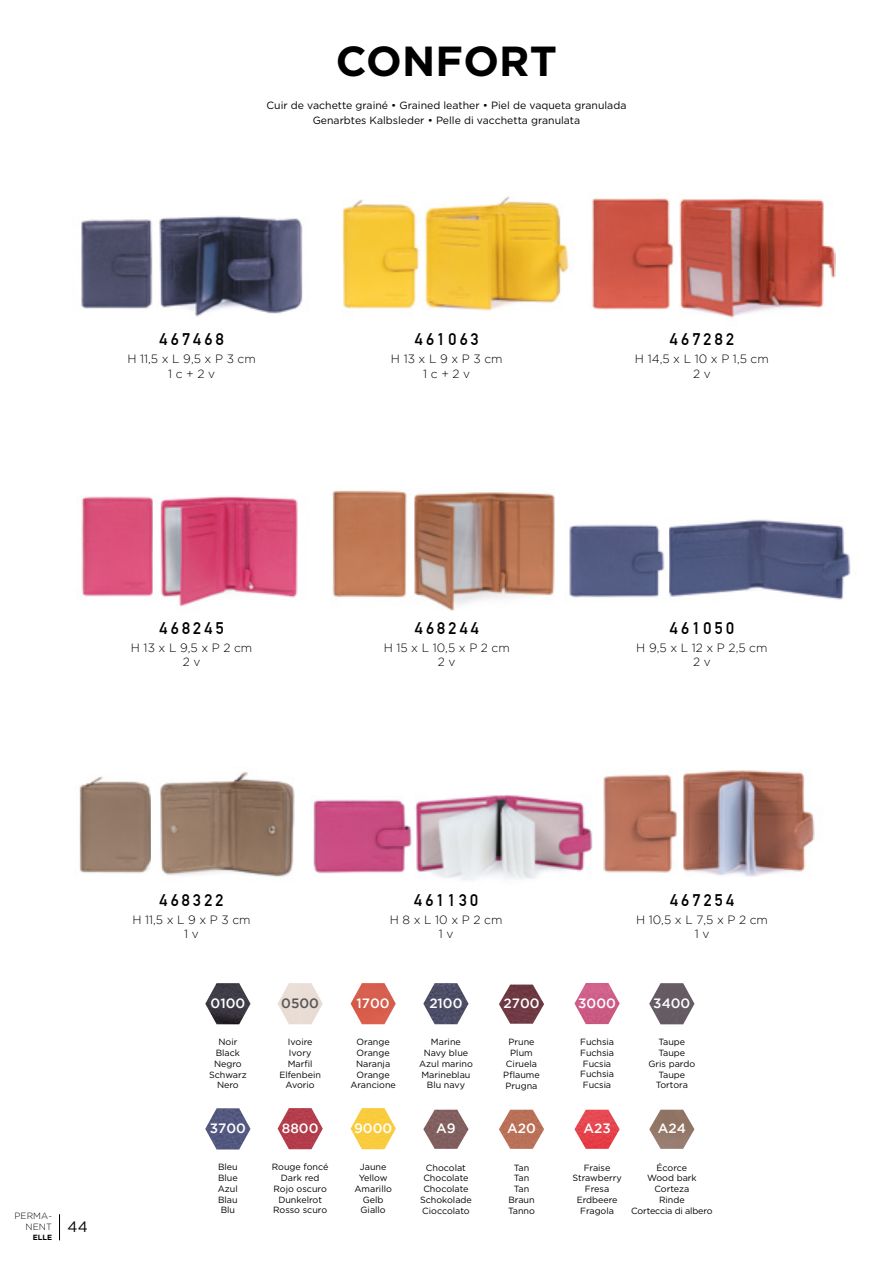
<style>
.page{position:relative;width:893px;height:1263px;background:#fff}
.page>*{position:absolute;margin:0;border:0;box-sizing:border-box;transform-origin:0 0}
.t1{font:700 42px "Gotham";letter-spacing:.005em;color:#000}
.t2{font:700 16.5px "DIN Alternate";letter-spacing:.2em;color:#000}
.t3{font:15px "Gotham";color:#000}
.t4{font:500 13.5px "Gotham";color:#fff}
.t5{font:500 13.5px "Gotham";color:#575756}
.t6{font:300 12px/14.4px "Gotham";color:#000;text-align:center}
.t7{font:10.5px/15px "Gotham";color:#000;text-align:center}
.t8{font:9px/10.8px "Gotham";color:#000;text-align:center}
.t9{font:300 9px/10.5px "Gotham";letter-spacing:.015em;color:#000;text-align:right}
.t10{font:700 7.5px "Gotham";color:#000}
</style>
<div class="page">
<svg style="left:59px;top:1214px;width:1px;height:26px"></svg>
<img style="left:422px;top:196px;width:148px;height:115px">
<img style="left:414px;top:492px;width:141px;height:119px">
<img style="left:591px;top:192px;width:83px;height:118px">
<img style="left:680px;top:198px;width:155px;height:120px">
<img style="left:81px;top:219px;width:72px;height:90px">
<img style="left:77px;top:496px;width:76px;height:101px">
<img style="left:159px;top:216px;width:144px;height:101px">
<img style="left:160px;top:496px;width:138px;height:111px">
<img style="left:342px;top:199px;width:78px;height:110px">
<img style="left:332px;top:490px;width:75px;height:108px">
<img style="left:669px;top:519px;width:182px;height:81px">
<img style="left:569px;top:524px;width:96px;height:74px">
<img style="left:683px;top:770px;width:132px;height:106px">
<img style="left:603px;top:774px;width:74px;height:99px">
<img style="left:79px;top:776px;width:72px;height:97px">
<img style="left:313px;top:799px;width:100px;height:75px">
<img style="left:160px;top:772px;width:135px;height:105px">
<img style="left:415px;top:794px;width:178px;height:87px">
<img style="left:423px;top:983px;width:46px;height:41px">
<img style="left:278px;top:983px;width:45px;height:41px">
<img style="left:205px;top:983px;width:45px;height:41px">
<img style="left:205px;top:1108px;width:46px;height:41px">
<img style="left:351px;top:983px;width:45px;height:41px">
<img style="left:278px;top:1108px;width:45px;height:41px">
<img style="left:351px;top:1108px;width:45px;height:41px">
<img style="left:649px;top:983px;width:45px;height:41px">
<img style="left:574px;top:983px;width:46px;height:41px">
<img style="left:499px;top:1110px;width:45px;height:39px">
<img style="left:423px;top:1110px;width:46px;height:39px">
<img style="left:574px;top:1110px;width:46px;height:39px">
<img style="left:649px;top:1110px;width:45px;height:39px">
<img style="left:499px;top:984px;width:45px;height:40px">
<h1 class="t1" style="left:336px;top:37px;width:223px">CONFORT</h1>
<p class="t7" style="left:267px;top:97px;width:361px">Cuir de vachette grainé • Grained leather • Piel de vaqueta granulada<br>Genarbtes Kalbsleder • Pelle di vacchetta granulata</p>
<h2 class="t2" style="left:160px;top:327px;width:66px">467468</h2>
<h3 class="t6" style="left:127px;top:352px;width:130px">H 11,5 x L 9,5 x P 3 cm<br>1 c + 2 v</h3>
<h2 class="t2" style="left:415px;top:327px;width:66px">461063</h2>
<h3 class="t6" style="left:391px;top:352px;width:113px">H 13 x L 9 x P 3 cm<br>1 c + 2 v</h3>
<h2 class="t2" style="left:670px;top:327px;width:66px">467282</h2>
<h3 class="t6" style="left:635px;top:352px;width:135px">H 14,5 x L 10 x P 1,5 cm<br>2 v</h3>
<h2 class="t2" style="left:160px;top:616px;width:66px">468245</h2>
<h3 class="t6" style="left:131px;top:640px;width:123px">H 13 x L 9,5 x P 2 cm<br>2 v</h3>
<h2 class="t2" style="left:415px;top:616px;width:66px">468244</h2>
<h3 class="t6" style="left:384px;top:640px;width:128px">H 15 x L 10,5 x P 2 cm<br>2 v</h3>
<h2 class="t2" style="left:670px;top:616px;width:66px">461050</h2>
<h3 class="t6" style="left:636px;top:640px;width:133px">H 9,5 x L 12 x P 2,5 cm<br>2 v</h3>
<p class="t9" style="left:14px;top:1211px;width:39px">PERMA-<br>NENT</p>
<p class="t10" style="left:33px;top:1233px;width:21px">ELLE</p>
<h3 class="t3" style="left:68px;top:1219px;width:22px">44</h3>
<h2 class="t2" style="left:160px;top:887px;width:66px">468322</h2>
<h3 class="t6" style="left:132px;top:912px;width:120px">H 11,5 x L 9 x P 3 cm<br>1 v</h3>
<h2 class="t2" style="left:414px;top:887px;width:66px">461130</h2>
<h3 class="t6" style="left:390px;top:912px;width:114px">H 8 x L 10 x P 2 cm<br>1 v</h3>
<h2 class="t2" style="left:670px;top:887px;width:66px">467254</h2>
<h3 class="t6" style="left:636px;top:912px;width:134px">H 10,5 x L 7,5 x P 2 cm<br>1 v</h3>
<h3 class="t4" style="left:211px;top:995px;width:36px">0100</h3>
<h3 class="t5" style="left:281px;top:995px;width:39px">0500</h3>
<h3 class="t4" style="left:429px;top:995px;width:35px">2100</h3>
<h3 class="t4" style="left:357px;top:995px;width:35px">1700</h3>
<h3 class="t4" style="left:503px;top:995px;width:38px">2700</h3>
<h3 class="t4" style="left:578px;top:995px;width:39px">3000</h3>
<h3 class="t4" style="left:653px;top:995px;width:39px">3400</h3>
<p class="t8" style="left:209px;top:1036px;width:39px">Noir<br>Black<br>Negro<br>Schwarz<br>Nero</p>
<p class="t8" style="left:350px;top:1036px;width:47px">Orange<br>Orange<br>Naranja<br>Orange<br>Arancione</p>
<p class="t8" style="left:419px;top:1036px;width:55px">Marine<br>Navy blue<br>Azul marino<br>Marineblau<br>Blu navy</p>
<p class="t8" style="left:580px;top:1036px;width:35px">Fuchsia<br>Fuchsia<br>Fucsia<br>Fuchsia<br>Fucsia</p>
<p class="t8" style="left:648px;top:1036px;width:48px">Taupe<br>Taupe<br>Gris pardo<br>Taupe<br>Tortora</p>
<p class="t8" style="left:279px;top:1036px;width:43px">Ivoire<br>Ivory<br>Marfil<br>Elfenbein<br>Avorio</p>
<p class="t8" style="left:503px;top:1037px;width:38px">Prune<br>Plum<br>Ciruela<br>Pflaume<br>Prugna</p>
<h3 class="t4" style="left:210px;top:1120px;width:38px">3700</h3>
<h3 class="t4" style="left:282px;top:1120px;width:38px">8800</h3>
<h3 class="t4" style="left:354px;top:1120px;width:40px">9000</h3>
<h3 class="t4" style="left:436px;top:1120px;width:21px">A9</h3>
<h3 class="t4" style="left:507px;top:1120px;width:30px">A20</h3>
<h3 class="t4" style="left:583px;top:1120px;width:29px">A23</h3>
<h3 class="t4" style="left:658px;top:1120px;width:30px">A24</h3>
<p class="t8" style="left:218px;top:1161px;width:22px">Bleu<br>Blue<br>Azul<br>Blau<br>Blu</p>
<p class="t8" style="left:272px;top:1161px;width:58px">Rouge foncé<br>Dark red<br>Rojo oscuro<br>Dunkelrot<br>Rosso scuro</p>
<p class="t8" style="left:354px;top:1161px;width:39px">Jaune<br>Yellow<br>Amarillo<br>Gelb<br>Giallo</p>
<p class="t8" style="left:420px;top:1162px;width:53px">Chocolat<br>Chocolate<br>Chocolate<br>Schokolade<br>Cioccolato</p>
<p class="t8" style="left:572px;top:1162px;width:51px">Fraise<br>Strawberry<br>Fresa<br>Erdbeere<br>Fragola</p>
<p class="t8" style="left:631px;top:1162px;width:83px">Écorce<br>Wood bark<br>Corteza<br>Rinde<br>Corteccia di albero</p>
<p class="t8" style="left:508px;top:1162px;width:28px">Tan<br>Tan<br>Tan<br>Braun<br>Tanno</p>
</div>
